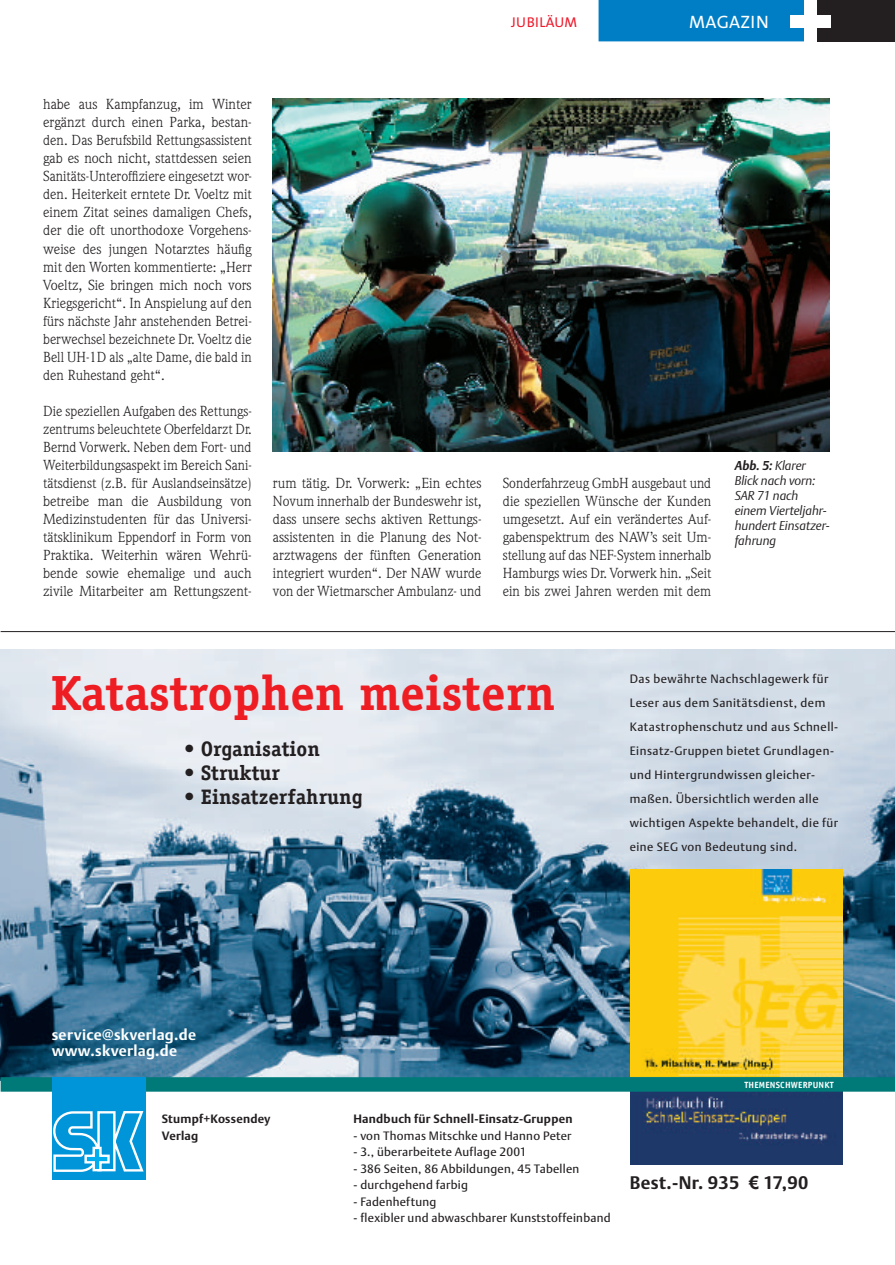
<style>
.page{position:relative;width:895px;height:1265px;background:#fff}
.page>*{position:absolute;margin:0;border:0;box-sizing:border-box;transform-origin:0 0}
.t1{font:700 49.5px "Officina Serif";color:#ee1d23}
.t2{font:700 21px "Officina Serif";color:#231f20}
.t3{font:700 18px "DTL Argo T";letter-spacing:.02em;color:#231f20}
.t4{font:18px "The Sans Caps";letter-spacing:.015em;color:#fff}
.t5{font:700 15px/16.5px "DTL Argo T";letter-spacing:.02em;color:#fff}
.t6{font:14.25px/18px "Weidemann";color:#231f20;text-align:justify}
.t7{font:14.25px "The Sans";letter-spacing:.03em;color:#ee1b2d}
.t8{font:italic 12.75px/15px "DTL Argo T Light";color:#231f20}
.t9{font:italic 12.75px "DTL Argo T Bold";color:#231f20}
.t10{font:12px/24px "DTL Argo T";letter-spacing:.04em;color:#231f20}
.t11{font:12px "DTL Argo T";letter-spacing:.02em;color:#231f20}
.t12{font:700 12px/16.5px "DTL Argo T";letter-spacing:.02em;color:#231f20}
.t13{font:700 9px "Officina Sans";letter-spacing:.02em;color:#fff}
.s1{font-family:"DTL Argo T Light"}
.s2{font-family:"Arial"}
</style>
<div class="page">
<div style="left:809px;top:0;width:85px;height:41px;background:#231f20"></div>
<div style="left:598px;top:0;width:205px;height:41px;background:#007ec5"></div>
<div style="left:803px;top:0;width:13px;height:41px;background:#fff"></div>
<div style="left:789px;top:15px;width:41px;height:13px;background:#fff"></div>
<hr style="left:1px;top:631px;width:893px;height:1px;background:#231f20">
<img style="left:273px;top:99px;width:555px;height:352px">
<img style="left:1px;top:649px;width:893px;height:428px">
<img style="left:630px;top:869px;width:212px;height:295px">
<div style="left:1px;top:1077px;width:893px;height:14px;background:#007a78"></div>
<div style="left:52px;top:1077px;width:94px;height:102px;background:#0095d9"></div>
<svg style="left:53px;top:1111px;width:91px;height:61px"></svg>
<p class="t7" style="left:511px;top:17px;width:68px">JUBILÄUM</p>
<p class="t4" style="left:689px;top:11px;width:81px">MAGAZIN</p>
<p class="t6" style="left:43px;top:97px;width:210px">habe aus Kampfanzug, im Winter ergänzt durch einen Parka, bestan&shy;den. Das Berufsbild Rettungsassistent gab es noch nicht, stattdessen seien Sanitäts-Unteroffiziere eingesetzt wor&shy;den. Heiterkeit erntete Dr. Voeltz mit einem Zitat seines damaligen Chefs, der die oft unorthodoxe Vorgehens&shy;weise des jungen Notarztes häufig mit den Worten kommentierte: „Herr Voeltz, Sie bringen mich noch vors Kriegsgericht“. In Anspielung auf den fürs nächste Jahr anstehenden Betrei&shy;berwechsel bezeichnete Dr. Voeltz die Bell UH-1D als „alte Dame, die bald in den Ruhestand geht“.</p>
<p class="t6" style="left:43px;top:403px;width:210px">Die speziellen Aufgaben des Rettungs&shy;zentrums beleuchtete Oberfeldarzt Dr.<br>Bernd Vorwerk. Neben dem Fort- und Weiterbildungsaspekt im Bereich Sani&shy;tätsdienst (z.B. für Auslandseinsätze) betreibe man die Ausbildung von Medizinstudenten für das Universi&shy;tätsklinikum Eppendorf in Form von Praktika. Weiterhin wären Wehrü&shy;bende sowie ehemalige und auch zivile Mitarbeiter am Rettungszent-</p>
<p class="t6" style="left:273px;top:475px;width:210px">rum tätig. Dr. Vorwerk: „Ein echtes Novum innerhalb der Bundeswehr ist, dass unsere sechs aktiven Rettungs&shy;assistenten in die Planung des Not&shy;arztwagens der fünften Generation integriert wurden“. Der NAW wurde von der Wietmarscher Ambulanz- und</p>
<p class="t6" style="left:502px;top:475px;width:210px">Sonderfahrzeug GmbH ausgebaut und die speziellen Wünsche der Kunden umgesetzt. Auf ein verändertes Auf&shy;gabenspektrum des NAW’s seit Um&shy;stellung auf das NEF-System innerhalb Hamburgs wies Dr. Vorwerk hin. „Seit ein bis zwei Jahren werden mit dem</p>
<p class="t9" style="left:734px;top:460px;width:73px">Abb. 5: <span class="s1">Klarer</span></p>
<p class="t8" style="left:734px;top:474px;width:96px">Blick nach vorn:<br>SAR 71 nach einem Vierteljahr&shy;hundert Einsatzer&shy;fahrung</p>
<h1 class="t1" style="left:51px;top:674px;width:506px">Katastrophen meistern</h1>
<h2 class="t2" style="left:184px;top:741px;width:137px">• Organisation</h2>
<h2 class="t2" style="left:184px;top:765px;width:98px">• Struktur</h2>
<h2 class="t2" style="left:184px;top:789px;width:180px">• Einsatzerfahrung</h2>
<p class="t10" style="left:629px;top:668px;width:210px">Das bewährte Nachschlagewerk für Leser aus dem Sanitätsdienst, dem Katastrophenschutz und aus Schnell-Einsatz-Gruppen bietet Grundlagen&shy;und Hintergrundwissen gleicher&shy;maßen. Übersichtlich werden alle wichtigen Aspekte behandelt, die für eine SEG von Bedeutung sind.</p>
<p class="t5" style="left:52px;top:1027px;width:146px">service@skverlag.de www.skverlag.de</p>
<p class="t12" style="left:162px;top:1111px;width:110px">Stumpf+Kossendey<br>Verlag</p>
<p class="t12" style="left:353px;top:1111px;width:220px">Handbuch für Schnell-Einsatz-Gruppen</p>
<p class="t11" style="left:353px;top:1130px;width:219px">- von Thomas Mitschke und Hanno Peter</p>
<p class="t11" style="left:353px;top:1147px;width:174px">- 3., überarbeitete Auflage 2001</p>
<p class="t11" style="left:353px;top:1163px;width:227px">- 386 Seiten, 86 Abbildungen, 45 Tabellen</p>
<p class="t11" style="left:353px;top:1180px;width:116px">- durchgehend farbig</p>
<p class="t11" style="left:353px;top:1196px;width:84px">- Fadenheftung</p>
<p class="t11" style="left:353px;top:1213px;width:258px">- flexibler und abwaschbarer Kunststoffeinband</p>
<p class="t13" style="left:744px;top:1081px;width:91px">THEMENSCHWERPUNKT</p>
<p class="t3" style="left:629px;top:1174px;width:180px">Best.-Nr. 935 <span class="s2">€</span> 17,90</p>
</div>
